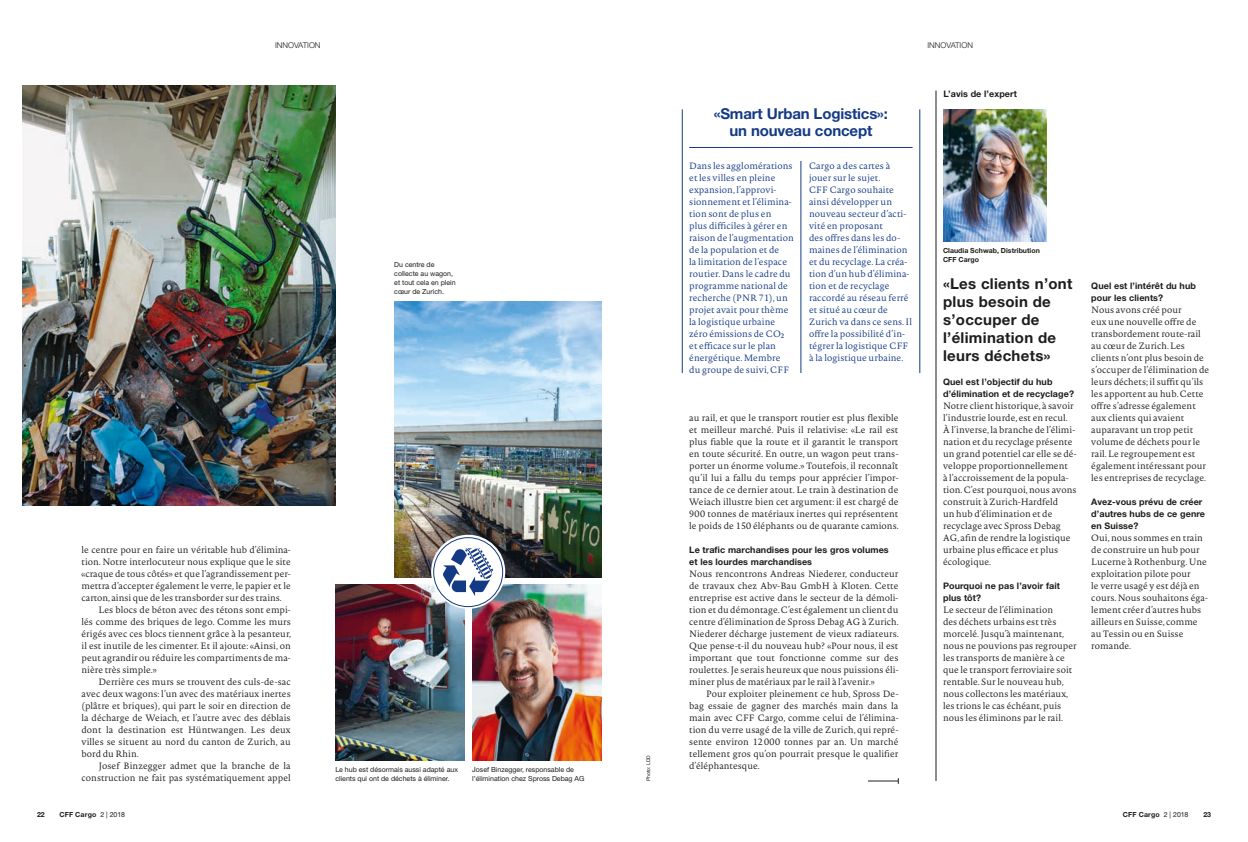
<style>
.page{position:relative;width:1248px;height:842px;background:#fff}
.page>*{position:absolute;margin:0;border:0;box-sizing:border-box;transform-origin:0 0}
.t1{font:700 15px/18px "Helvetica Neue LT Pro";letter-spacing:.02em;color:#1d1d1b}
.t2{font:700 15px/16.5px "Helvetica Neue LT Pro";letter-spacing:-.01em;color:#143a85;text-align:center}
.t3{font:300 9px/12px "Novel Pro";letter-spacing:.005em;color:#1d1d1b}
.t4{font:300 9px/12px "Novel Pro";letter-spacing:.01em;color:#143a85}
.t5{font:700 9px/12px "Helvetica Neue LT Pro";letter-spacing:.01em;color:#1d1d1b}
.t6{font:300 8px "Helvetica Neue LT Std";color:#1d1d1b}
.t7{font:7px/9px "Helvetica Neue LT Pro";color:#1d1d1b}
.t8{font:700 7px/9px "Helvetica Neue LT Std";color:#1d1d1b}
.t9{font:700 7px "Helvetica Neue LT Std";letter-spacing:.02em;color:#1d1d1b}
.t10{font:5px "Helvetica Neue LT Pro";color:#1d1d1b}
.s1{font-weight:400}
</style>
<div class="page">
<hr style="left:867px;top:781px;width:31px;height:1px;background:#1d1d1b">
<img style="left:23px;top:85px;width:312px;height:420px">
<img style="left:394px;top:301px;width:207px;height:276px">
<img style="left:335px;top:584px;width:129px;height:176px">
<img style="left:472px;top:584px;width:129px;height:176px">
<hr style="left:935px;top:91px;width:1px;height:690px;background:#1d1d1b">
<hr style="left:689px;top:147px;width:223px;height:1px;background:#143a85">
<hr style="left:682px;top:109px;width:1px;height:264px;background:#143a85">
<hr style="left:919px;top:109px;width:1px;height:264px;background:#143a85">
<hr style="left:800px;top:161px;width:1px;height:212px;background:#143a85">
<img style="left:943px;top:109px;width:103px;height:132px">
<svg style="left:431px;top:535px;width:74px;height:74px"></svg>
<div style="left:433px;top:538px;width:69px;height:69px;background:#fff;border-radius:50%"></div>
<svg style="left:443px;top:548px;width:50px;height:48px"></svg>
<div style="left:433px;top:537px;width:70px;height:70px;border:1px solid #143a85;border-radius:50%"></div>
<p class="t6" style="left:275px;top:40px;width:47px">INNOVATION</p>
<p class="t6" style="left:927px;top:40px;width:47px">INNOVATION</p>
<p class="t3" style="left:82px;top:543px;width:211px">le centre pour en faire un véritable hub d’élimina-</p>
<p class="t3" style="left:82px;top:555px;width:211px">tion. Notre interlocuteur nous explique que le site</p>
<p class="t3" style="left:82px;top:567px;width:211px">«craque de tous côtés» et que l’agrandissement per-</p>
<p class="t3" style="left:82px;top:579px;width:211px">mettra d’accepter également le verre, le papier et le</p>
<p class="t3" style="left:82px;top:591px;width:202px">carton, ainsi que de les transborder sur des trains.</p>
<p class="t3" style="left:99px;top:603px;width:194px">Les blocs de béton avec des tétons sont empi-</p>
<p class="t3" style="left:82px;top:615px;width:211px">lés comme des briques de lego. Comme les murs</p>
<p class="t3" style="left:82px;top:627px;width:211px">érigés avec ces blocs tiennent grâce à la pesanteur,</p>
<p class="t3" style="left:82px;top:639px;width:211px">il est inutile de les cimenter. Et il ajoute: «Ainsi, on</p>
<p class="t3" style="left:82px;top:651px;width:211px">peut agrandir ou réduire les compartiments de ma-</p>
<p class="t3" style="left:82px;top:663px;width:77px">nière très simple.»</p>
<p class="t3" style="left:99px;top:675px;width:194px">Derrière ces murs se trouvent des culs-de-sac</p>
<p class="t3" style="left:82px;top:687px;width:211px">avec deux wagons: l’un avec des matériaux inertes</p>
<p class="t3" style="left:82px;top:699px;width:211px">(plâtre et briques), qui part le soir en direction de</p>
<p class="t3" style="left:82px;top:711px;width:211px">la décharge de Weiach, et l’autre avec des déblais</p>
<p class="t3" style="left:82px;top:723px;width:211px">dont la destination est Hüntwangen. Les deux</p>
<p class="t3" style="left:82px;top:735px;width:211px">villes se situent au nord du canton de Zurich, au</p>
<p class="t3" style="left:82px;top:747px;width:59px">bord du Rhin.</p>
<p class="t3" style="left:99px;top:759px;width:194px">Josef Binzegger admet que la branche de la</p>
<p class="t3" style="left:82px;top:771px;width:211px">construction ne fait pas systématiquement appel</p>
<p class="t7" style="left:394px;top:260px;width:63px">Du centre de collecte au wagon, et tout cela en plein cœur de Zurich.</p>
<p class="t7" style="left:335px;top:765px;width:124px">Le hub est désormais aussi adapté aux clients qui ont de déchets à éliminer.</p>
<p class="t7" style="left:472px;top:765px;width:114px">Josef Binzegger, responsable de l’élimination chez Spross Debag AG</p>
<p class="t10" style="left:645px;top:781px;width:27px;rotate:-90deg">Photo: LDD</p>
<h1 class="t2" style="left:713px;top:105px;width:176px">«Smart Urban Logistics»: un nouveau concept</h1>
<p class="t4" style="left:689px;top:160px;width:106px">Dans les agglomérations et les villes en pleine expansion, l’approvi&shy;sionnement et l’élimina&shy;tion sont de plus en<br>plus difficiles à gérer en raison de l’augmentation de la population et de<br>la limitation de l’espace routier. Dans le cadre du programme national de recherche (PNR 71), un projet avait pour thème la logistique urbaine zéro émissions de CO<sub>2 </sub>et efficace sur le plan énergétique. Membre du groupe de suivi, CFF</p>
<p class="t4" style="left:809px;top:160px;width:104px">Cargo a des cartes à jouer sur le sujet.<br>CFF Cargo souhaite ainsi développer un nouveau secteur d’acti&shy;vité en proposant<br>des offres dans les do&shy;maines de l’élimination et du recyclage. La créa&shy;tion d’un hub d’élimina&shy;tion et de recyclage raccordé au réseau ferré et situé au cœur de<br>Zurich va dans ce sens. Il offre la possibilité d’in&shy;tégrer la logistique CFF à la logistique urbaine.</p>
<p class="t3" style="left:689px;top:412px;width:211px;text-align:justify">au rail, et que le transport routier est plus flexible et meilleur marché. Puis il relativise: «Le rail est plus fiable que la route et il garantit le transport en toute sécurité. En outre, un wagon peut trans&shy;porter un énorme volume.» Toutefois, il reconnaît qu’il lui a fallu du temps pour apprécier l’impor&shy;tance de ce dernier atout. Le train à destination de Weiach illustre bien cet argument: il est chargé de 900 tonnes de matériaux inertes qui représentent le poids de 150 éléphants ou de quarante camions.</p>
<p class="t5" style="left:689px;top:544px;width:201px">Le trafic marchandises pour les gros volumes et les lourdes marchandises</p>
<p class="t3" style="left:689px;top:568px;width:211px;text-align:justify">Nous rencontrons Andreas Niederer, conducteur de travaux chez Abv-Bau GmbH à Kloten. Cette entreprise est active dans le secteur de la démoli&shy;tion et du démontage. C’est également un client du centre d’élimination de Spross Debag AG à Zurich.<br>Niederer décharge justement de vieux radiateurs.<br>Que pense-t-il du nouveau hub? «Pour nous, il est important que tout fonctionne comme sur des roulettes. Je serais heureux que nous puissions éli&shy;miner plus de matériaux par le rail à l’avenir.»</p>
<p class="t3" style="left:689px;top:687px;width:211px;text-align:justify;text-indent:17px">Pour exploiter pleinement ce hub, Spross De&shy;bag essaie de gagner des marchés main dans la main avec CFF Cargo, comme celui de l’élimina&shy;tion du verre usagé de la ville de Zurich, qui repré&shy;sente environ 12000 tonnes par an. Un marché tellement gros qu’on pourrait presque le qualifier d’éléphantesque.</p>
<p class="t5" style="left:943px;top:88px;width:75px">L’avis de l’expert</p>
<p class="t8" style="left:943px;top:246px;width:98px">Claudia Schwab, Distribution<br>CFF Cargo</p>
<h1 class="t1" style="left:943px;top:274px;width:131px">«Les clients n’ont plus besoin de s’occuper de l’élimination de leurs déchets»</h1>
<p class="t5" style="left:943px;top:376px;width:132px">Quel est l’objectif du hub d’élimination et de recyclage?</p>
<p class="t3" style="left:943px;top:400px;width:135px">Notre client historique, à savoir l’industrie lourde, est en recul.<br>À l’inverse, la branche de l’élimi&shy;nation et du recyclage présente un grand potentiel car elle se dé&shy;veloppe proportionnellement<br>à l’accroissement de la popula&shy;tion. C’est pourquoi, nous avons construit à Zurich-Hardfeld<br>un hub d’élimination et de recyclage avec Spross Debag<br>AG, afin de rendre la logistique urbaine plus efficace et plus écologique.</p>
<p class="t5" style="left:943px;top:580px;width:118px">Pourquoi ne pas l’avoir fait plus tôt?</p>
<p class="t3" style="left:943px;top:603px;width:135px">Le secteur de l’élimination<br>des déchets urbains est très morcelé. Jusqu’à maintenant, nous ne pouvions pas regrouper les transports de manière à ce que le transport ferroviaire soit rentable. Sur le nouveau hub, nous collectons les matériaux, les trions le cas échéant, puis nous les éliminons par le rail.</p>
<p class="t5" style="left:1091px;top:279px;width:106px">Quel est l’intérêt du hub pour les clients?</p>
<p class="t3" style="left:1091px;top:303px;width:119px">Nous avons créé pour<br>eux une nouvelle offre de transbordement route-rail au cœur de Zurich. Les clients n’ont plus besoin de s’occuper de l’élimination de leurs déchets; il suffit qu’ils les apportent au hub. Cette offre s’adresse également aux clients qui avaient auparavant un trop petit volume de déchets pour le rail. Le regroupement est également intéressant pour les entreprises de recyclage.</p>
<p class="t5" style="left:1091px;top:495px;width:115px">Avez-vous prévu de créer d’autres hubs de ce genre en Suisse?</p>
<p class="t3" style="left:1091px;top:531px;width:118px">Oui, nous sommes en train de construire un hub pour<br>Lucerne à Rothenburg. Une exploitation pilote pour<br>le verre usagé y est déjà en cours. Nous souhaitons éga&shy;lement créer d’autres hubs ailleurs en Suisse, comme au Tessin ou en Suisse romande.</p>
<p class="t8" style="left:37px;top:810px;width:9px">22</p>
<p class="t9" style="left:60px;top:810px;width:67px">CFF Cargo <span class="s1">2 | 2018</span></p>
<p class="t9" style="left:1122px;top:810px;width:67px">CFF Cargo <span class="s1">2 | 2018</span></p>
<p class="t8" style="left:1203px;top:810px;width:9px">23</p>
</div>
